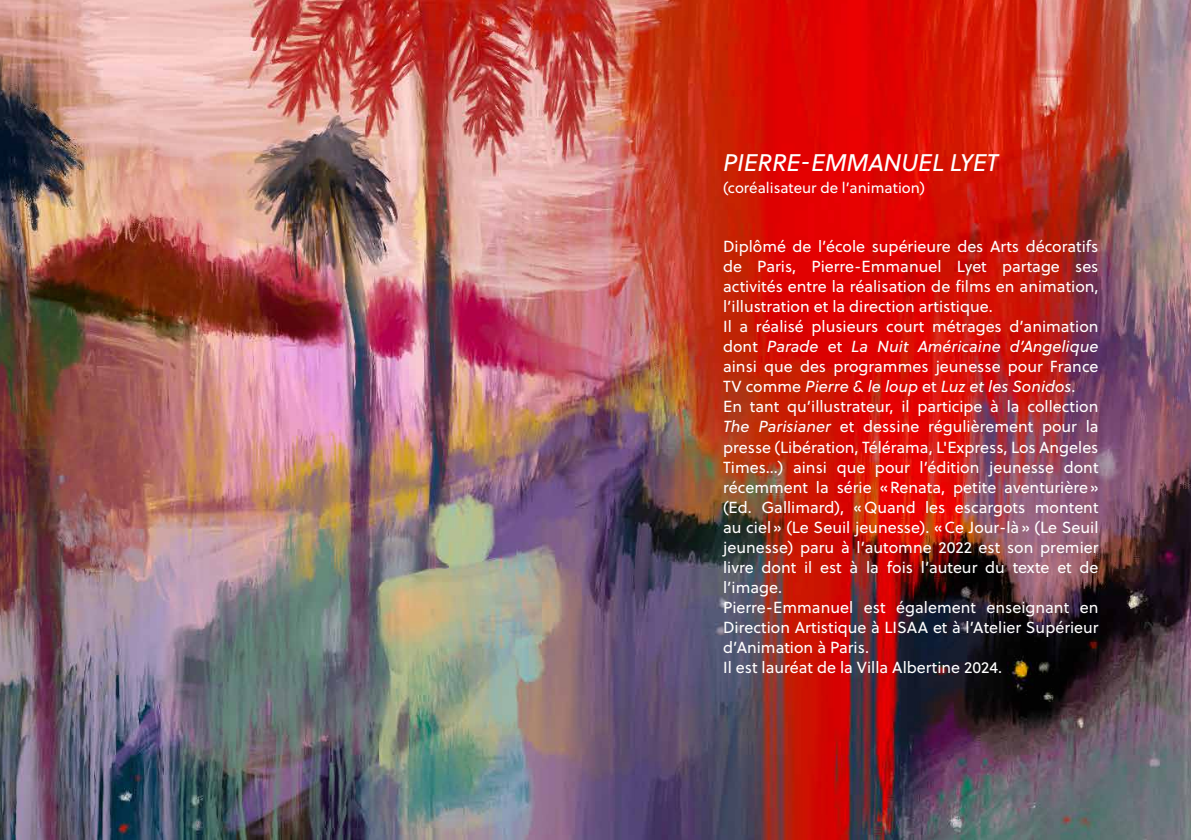
<style>
.page{position:relative;width:1191px;height:840px;background:#fff}
.page>*{position:absolute;margin:0;border:0;box-sizing:border-box;transform-origin:0 0}
.t1{font:italic 24px "Soleil";letter-spacing:-.01em;color:#fff}
.t2{font:16px/20px "Soleil";color:#fff}
.t3{font:15px "Soleil";color:#fff}
.s1{font-style:italic}
</style>
<div class="page">
<img style="left:0;top:0;width:1191px;height:839px">
<h1 class="t1" style="left:723px;top:145px;width:277px">PIERRE-EMMANUEL LYET</h1>
<p class="t3" style="left:723px;top:176px;width:203px">(coréalisateur de l’animation)</p>
<p class="t2" style="left:723px;top:236px;width:377px">Diplômé de l’école supérieure des Arts décoratifs de Paris, Pierre-Emmanuel Lyet partage ses activités entre la réalisation de films en animation, l’illustration et la direction artistique.<br>Il a réalisé plusieurs court métrages d’animation dont <span class="s1">Parade</span> et <span class="s1">La Nuit Américaine d’Angelique </span>ainsi que des programmes jeunesse pour France TV comme <span class="s1">Pierre &amp; le loup</span> et <span class="s1">Luz et les Sonidos</span>.<br>En tant qu’illustrateur, il participe à la collection <span class="s1">The Parisianer</span> et dessine régulièrement pour la presse (Libération, Télérama, L'Express, Los Angeles Times...) ainsi que pour l’édition jeunesse dont récemment la série « Renata, petite aventurière » (Ed. Gallimard), « Quand les escargots montent au ciel » (Le Seuil jeunesse). « Ce Jour-là » (Le Seuil jeunesse) paru à l’automne 2022 est son premier livre dont il est à la fois l’auteur du texte et de l’image.<br>Pierre-Emmanuel est également enseignant en Direction Artistique à LISAA et à l’Atelier Supérieur d’Animation à Paris.<br>Il est lauréat de la Villa Albertine 2024.</p>
</div>
